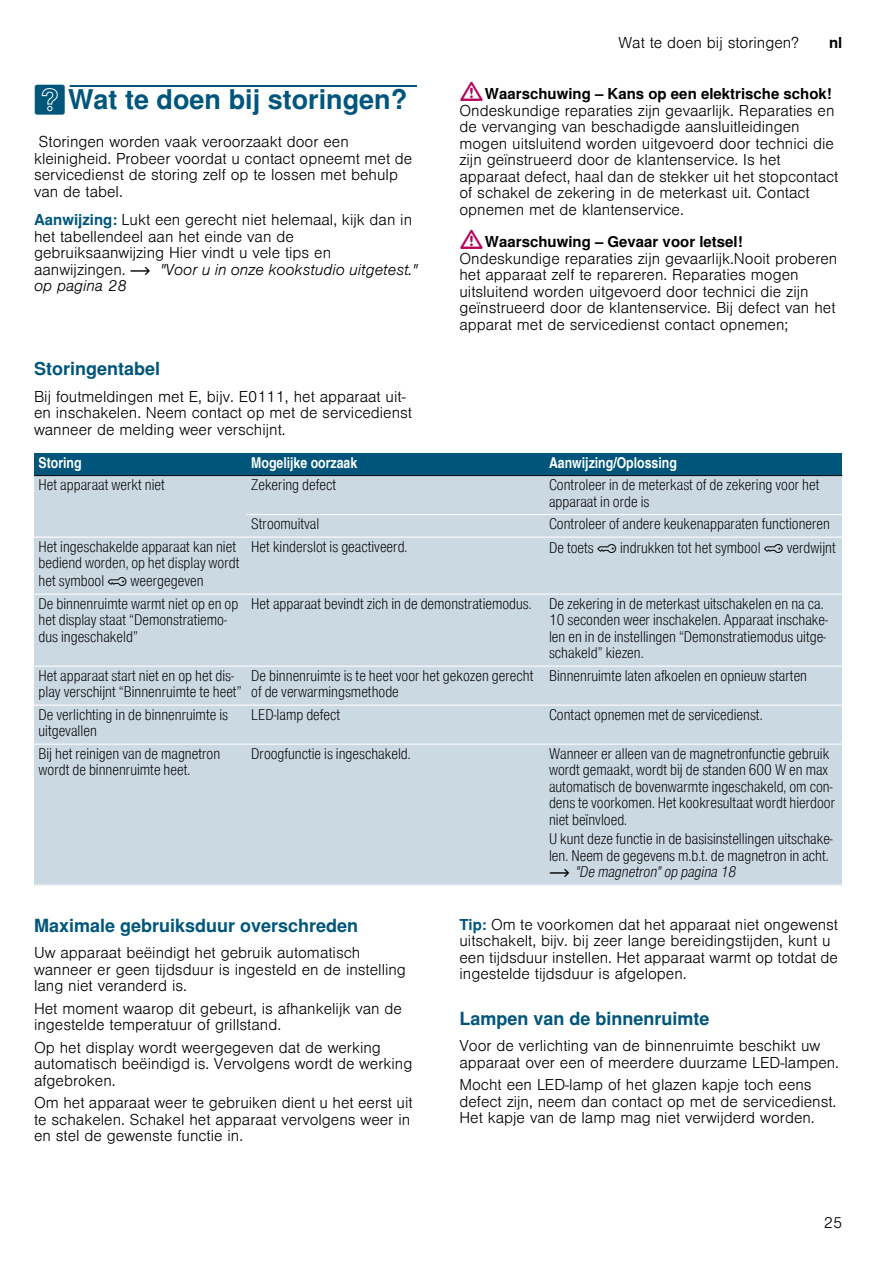
<style>
.page{position:relative;width:893px;height:1263px;background:#fff}
.page>*{position:absolute;margin:0;border:0;box-sizing:border-box;transform-origin:0 0}
.t1{font:700 27px "Nimbus San L";color:#00567a}
.t2{font:700 18px "Nimbus San L";color:#00567a}
.t3{font:300 15px/16.5px "Nimbus San L";color:#000}
.t4{font:15px/16.5px "Nimbus San L Lig Con";color:#000}
.t5{font:15px "Nimbus San L Bol Con";color:#fff}
.t6{font:15px "Nimbus San L Lig Con Ita";color:#000}
.t7{font:700 15px "Nimbus San L";color:#000}
.s1{font-family:"BSH Symb PG2";font-weight:400}
.s2{font-weight:700;color:#00567a}
.s3{font-family:"BSH Symb PH1";font-weight:400}
.s4{font-style:italic}
.s5{font-family:"BSH Symb All";font-weight:400;font-size:21px;color:#b5015b}
.s6{font-weight:700}
.s7{font-family:"BSH Symb PH Regional Brands 3";font-size:16.5px}
.s8{font-family:"BSH Symb PH1"}
</style>
<div class="page">
<div style="left:70px;top:85px;width:347px;height:2px;border:1px solid #00567a"></div>
<div style="left:34px;top:453px;width:213px;height:23px;background:#00567a"></div>
<div style="left:247px;top:453px;width:297px;height:23px;background:#00567a"></div>
<div style="left:544px;top:453px;width:298px;height:23px;background:#00567a"></div>
<div style="left:34px;top:476px;width:213px;height:61px;background:#cbd9e3"></div>
<div style="left:247px;top:476px;width:297px;height:39px;background:#cbd9e3"></div>
<div style="left:544px;top:476px;width:298px;height:39px;background:#cbd9e3"></div>
<div style="left:247px;top:515px;width:297px;height:22px;background:#cbd9e3"></div>
<div style="left:544px;top:515px;width:298px;height:22px;background:#cbd9e3"></div>
<div style="left:34px;top:537px;width:213px;height:57px;background:#cbd9e3"></div>
<div style="left:247px;top:537px;width:297px;height:57px;background:#cbd9e3"></div>
<div style="left:544px;top:537px;width:298px;height:57px;background:#cbd9e3"></div>
<div style="left:34px;top:594px;width:213px;height:72px;background:#cbd9e3"></div>
<div style="left:247px;top:594px;width:297px;height:72px;background:#cbd9e3"></div>
<div style="left:544px;top:594px;width:298px;height:72px;background:#cbd9e3"></div>
<div style="left:34px;top:666px;width:213px;height:39px;background:#cbd9e3"></div>
<div style="left:247px;top:666px;width:297px;height:39px;background:#cbd9e3"></div>
<div style="left:544px;top:666px;width:298px;height:39px;background:#cbd9e3"></div>
<div style="left:34px;top:705px;width:213px;height:39px;background:#cbd9e3"></div>
<div style="left:247px;top:705px;width:297px;height:39px;background:#cbd9e3"></div>
<div style="left:544px;top:705px;width:298px;height:39px;background:#cbd9e3"></div>
<div style="left:34px;top:744px;width:213px;height:141px;background:#cbd9e3"></div>
<div style="left:247px;top:744px;width:297px;height:141px;background:#cbd9e3"></div>
<div style="left:544px;top:744px;width:298px;height:141px;background:#cbd9e3"></div>
<hr style="left:34px;top:475px;width:808px;height:1px;background:#000">
<hr style="left:247px;top:514px;width:595px;height:1px;background:#fff">
<hr style="left:34px;top:537px;width:808px;height:1px;background:#fff">
<hr style="left:34px;top:594px;width:808px;height:1px;background:#fff">
<hr style="left:34px;top:666px;width:808px;height:1px;background:#fff">
<hr style="left:34px;top:705px;width:808px;height:1px;background:#fff">
<hr style="left:34px;top:743px;width:808px;height:2px;background:#fff">
<h1 class="t1" style="left:34px;top:83px;width:375px"><span class="s1">3</span>Wat te doen bij storingen?</h1>
<p class="t3" style="left:34px;top:132px;width:380px;text-indent:5px">Storingen worden vaak veroorzaakt door een kleinigheid. Probeer voordat u contact opneemt met de servicedienst de storing zelf op te lossen met behulp van de tabel.</p>
<p class="t3" style="left:34px;top:210px;width:385px"><span class="s2">Aanwijzing:</span> Lukt een gerecht niet helemaal, kijk dan in het tabellendeel aan het einde van de gebruiksaanwijzing Hier vindt u vele tips en aanwijzingen. <span class="s3">~</span> <span class="s4">"Voor u in onze kookstudio uitgetest." op pagina 28</span></p>
<p class="t2" style="left:34px;top:357px;width:128px">Storingentabel</p>
<p class="t3" style="left:34px;top:387px;width:379px">Bij foutmeldingen met E, bijv. E0111, het apparaat uit&shy;en inschakelen. Neem contact op met de servicedienst wanneer de melding weer verschijnt.</p>
<p class="t3" style="left:618px;top:33px;width:182px">Wat te doen bij storingen?</p>
<p class="t7" style="left:829px;top:34px;width:15px">nl</p>
<p class="t3" style="left:459px;top:84px;width:380px"><span class="s5">:</span><span class="s6">Waarschuwing – Kans op een elektrische schok!<br></span>Ondeskundige reparaties zijn gevaarlijk. Reparaties en de vervanging van beschadigde aansluitleidingen mogen uitsluitend worden uitgevoerd door technici die zijn geïnstrueerd door de klantenservice. Is het apparaat defect, haal dan de stekker uit het stopcontact of schakel de zekering in de meterkast uit. Contact opnemen met de klantenservice.</p>
<p class="t3" style="left:459px;top:232px;width:379px"><span class="s5">:</span><span class="s6">Waarschuwing – Gevaar voor letsel!<br></span>Ondeskundige reparaties zijn gevaarlijk.Nooit proberen het apparaat zelf te repareren. Reparaties mogen uitsluitend worden uitgevoerd door technici die zijn geïnstrueerd door de klantenservice. Bij defect van het apparat met de servicedienst contact opnemen;</p>
<p class="t5" style="left:39px;top:453px;width:45px">Storing</p>
<p class="t5" style="left:251px;top:453px;width:107px">Mogelijke oorzaak</p>
<p class="t5" style="left:549px;top:453px;width:129px">Aanwijzing/Oplossing</p>
<p class="t4" style="left:39px;top:476px;width:128px">Het apparaat werkt niet</p>
<p class="t4" style="left:251px;top:476px;width:86px">Zekering defect</p>
<p class="t4" style="left:549px;top:476px;width:272px">Controleer in de meterkast of de zekering voor het apparaat in orde is</p>
<p class="t4" style="left:251px;top:515px;width:70px">Stroomuitval</p>
<p class="t4" style="left:549px;top:515px;width:282px">Controleer of andere keukenapparaten functioneren</p>
<p class="t4" style="left:39px;top:537px;width:202px;line-height:17px">Het ingeschakelde apparaat kan niet bediend worden, op het display wordt het symbool <span class="s7">1</span> weergegeven</p>
<p class="t4" style="left:251px;top:537px;width:158px">Het kinderslot is geactiveerd.</p>
<p class="t4" style="left:549px;top:538px;width:288px">De toets <span class="s7">1</span> indrukken tot het symbool <span class="s7">1</span> verdwijnt</p>
<p class="t4" style="left:39px;top:594px;width:201px">De binnenruimte warmt niet op en op het display staat “Demonstratiemo&shy;dus ingeschakeld”</p>
<p class="t4" style="left:549px;top:594px;width:280px;text-indent:-298px">Het apparaat bevindt zich in de demonstratiemodus. De zekering in de meterkast uitschakelen en na ca.<br>10 seconden weer inschakelen. Apparaat inschake&shy;len en in de instellingen “Demonstratiemodus uitge&shy;schakeld” kiezen.</p>
<p class="t4" style="left:39px;top:666px;width:204px">Het apparaat start niet en op het dis&shy;play verschijnt “Binnenruimte te heet”</p>
<p class="t4" style="left:251px;top:666px;width:284px">De binnenruimte is te heet voor het gekozen gerecht of de verwarmingsmethode</p>
<p class="t4" style="left:549px;top:666px;width:259px">Binnenruimte laten afkoelen en opnieuw starten</p>
<p class="t4" style="left:39px;top:705px;width:191px">De verlichting in de binnenruimte is uitgevallen</p>
<p class="t4" style="left:251px;top:705px;width:90px">LED-lamp defect</p>
<p class="t4" style="left:549px;top:705px;width:215px">Contact opnemen met de servicedienst.</p>
<p class="t4" style="left:39px;top:744px;width:183px">Bij het reinigen van de magnetron wordt de binnenruimte heet.</p>
<p class="t4" style="left:251px;top:744px;width:161px">Droogfunctie is ingeschakeld.</p>
<p class="t4" style="left:549px;top:744px;width:287px">Wanneer er alleen van de magnetronfunctie gebruik wordt gemaakt, wordt bij de standen 600 W en max automatisch de bovenwarmte ingeschakeld, om con&shy;dens te voorkomen. Het kookresultaat wordt hierdoor niet beïnvloed.</p>
<p class="t4" style="left:549px;top:830px;width:285px">U kunt deze functie in de basisinstellingen uitschake&shy;len. Neem de gegevens m.b.t. de magnetron in acht.</p>
<p class="t6" style="left:549px;top:862px;width:189px"><span class="s8">~</span> "De magnetron" op pagina 18</p>
<p class="t2" style="left:34px;top:914px;width:326px">Maximale gebruiksduur overschreden</p>
<p class="t3" style="left:34px;top:943px;width:373px">Uw apparaat beëindigt het gebruik automatisch wanneer er geen tijdsduur is ingesteld en de instelling lang niet veranderd is.</p>
<p class="t3" style="left:34px;top:999px;width:369px">Het moment waarop dit gebeurt, is afhankelijk van de ingestelde temperatuur of grillstand.</p>
<p class="t3" style="left:34px;top:1038px;width:380px">Op het display wordt weergegeven dat de werking automatisch beëindigd is. Vervolgens wordt de werking afgebroken.</p>
<p class="t3" style="left:34px;top:1093px;width:380px">Om het apparaat weer te gebruiken dient u het eerst uit te schakelen. Schakel het apparaat vervolgens weer in en stel de gewenste functie in.</p>
<p class="t3" style="left:459px;top:915px;width:380px"><span class="s2">Tip:</span> Om te voorkomen dat het apparaat niet ongewenst uitschakelt, bijv. bij zeer lange bereidingstijden, kunt u een tijdsduur instellen. Het apparaat warmt op totdat de ingestelde tijdsduur is afgelopen.</p>
<p class="t2" style="left:459px;top:1007px;width:252px">Lampen van de binnenruimte</p>
<p class="t3" style="left:459px;top:1036px;width:381px">Voor de verlichting van de binnenruimte beschikt uw apparaat over een of meerdere duurzame LED-lampen.</p>
<p class="t3" style="left:459px;top:1075px;width:378px">Mocht een LED-lamp of het glazen kapje toch eens defect zijn, neem dan contact op met de servicedienst.<br>Het kapje van de lamp mag niet verwijderd worden.</p>
<p class="t3" style="left:824px;top:1213px;width:20px">25</p>
</div>
